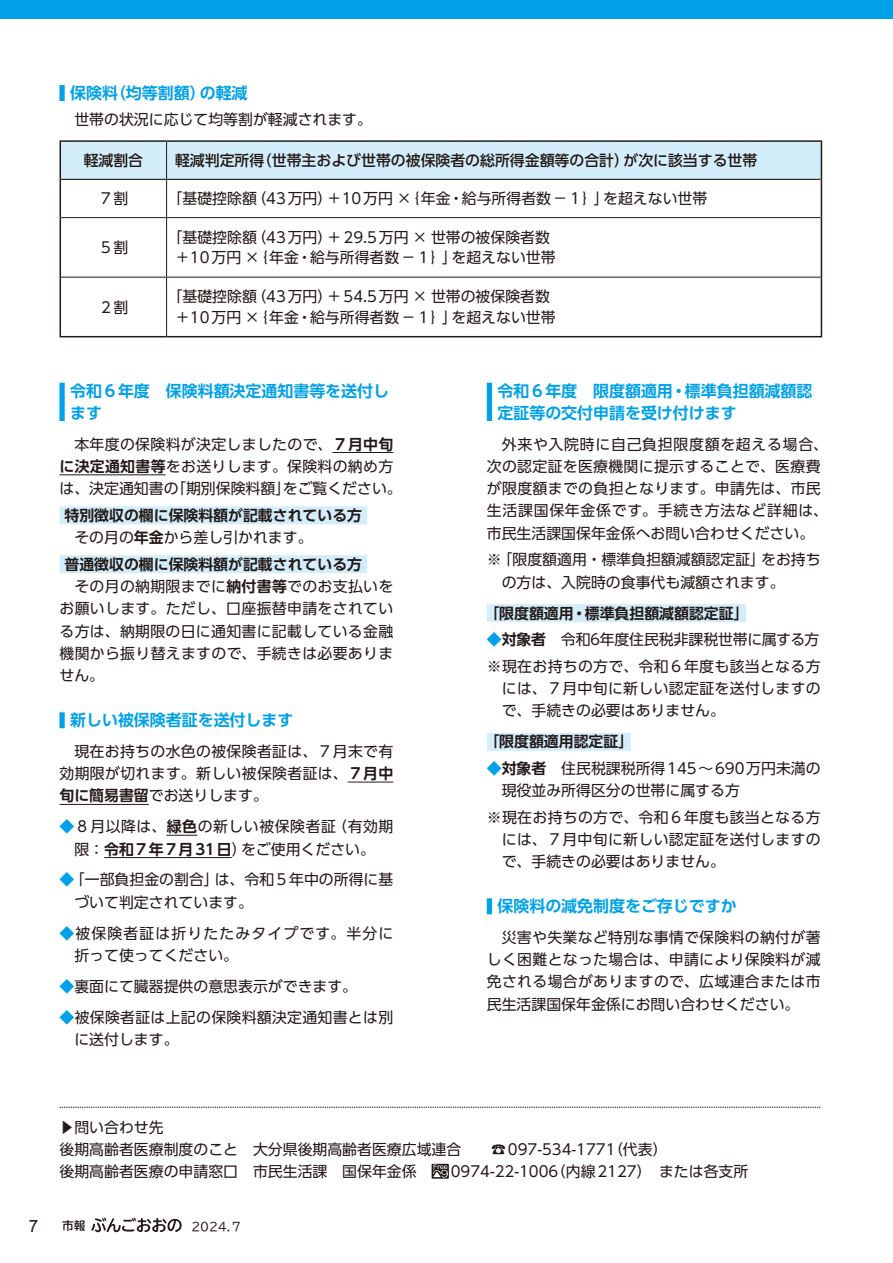
<style>
.page{position:relative;width:893px;height:1263px;background:#fff}
.page>*{position:absolute;margin:0;border:0;box-sizing:border-box;transform-origin:0 0}
.t1{font:16.95px "Arial";color:#231916}
.お知らせ-見出し{font:700 15.9px/22.4px "UD Shin Go Pr 6 De";color:#00a1e9}
.UD新ゴ_R_14Q{font:14.85px/22.4px "UD Shin Go Pr 6";color:#231916;text-align:justify}
.UD新ゴ_R_14Q-2{font:14.85px/22.4px "UD Shin Go Pr 6";letter-spacing:.025em;color:#231916}
.UD新ゴ_R_14Q-左右5mmアキ{font:14.85px "UD Shin Go Pr 6";color:#231916}
.UD新ゴ_R_14Q-3{font:700 14.85px "UD Shin Go Pr 6 De";color:#231916}
.UD新ゴ_R_14Q-4{font:14.85px/22.4px "UD Shin Go Pr 6";letter-spacing:.02em;color:#231916}
.UD新ゴ_R_14Q-5{font:500 14.85px "UD Shin Go Pr 6";color:#231916}
.UD新ゴ_R_14Q-6{font:14.85px/22.4px "UD Shin Go Pr 6";letter-spacing:.075em;color:#231916}
.UD新ゴ_R_14Q-7{font:14.85px/22.4px "UD Shin Go Pr 6";letter-spacing:.035em;color:#231916}
.t2{font:11.7px "BIZUDP Gothic";color:#231916}
.t3{font:500 11.7px "UD Shin M Go Pr 6";color:#231916}
.s1{font-family:"UD Shin Go Pr 6 De";font-weight:700}
.s2{color:#00a1e9}
.s3{font-family:"UD Shin Go Pr 6";font-weight:400}
.s4{font-family:"UD Shin Go Pr 6 De";font-weight:700;color:#00a1e9}
</style>
<div class="page">
<div style="left:0;top:0;width:893px;height:19px;background:#00a1e9"></div>
<div style="left:59px;top:383px;width:6px;height:38px;background:#00a1e9"></div>
<hr style="left:332px;top:452px;width:61px;height:1px;background:#231916">
<hr style="left:60px;top:474px;width:106px;height:1px;background:#231916">
<div style="left:60px;top:506px;width:307px;height:18px;background:#d3edfb"></div>
<div style="left:60px;top:555px;width:307px;height:18px;background:#d3edfb"></div>
<div style="left:59px;top:712px;width:6px;height:16px;background:#00a1e9"></div>
<hr style="left:348px;top:782px;width:45px;height:1px;background:#231916">
<hr style="left:60px;top:804px;width:89px;height:1px;background:#231916">
<hr style="left:166px;top:835px;width:31px;height:1px;background:#231916">
<hr style="left:104px;top:857px;width:128px;height:1px;background:#231916">
<div style="left:487px;top:383px;width:5px;height:38px;background:#00a1e9"></div>
<div style="left:487px;top:604px;width:259px;height:18px;background:#d3edfb"></div>
<div style="left:487px;top:733px;width:144px;height:18px;background:#d3edfb"></div>
<div style="left:487px;top:898px;width:5px;height:16px;background:#00a1e9"></div>
<div style="left:59px;top:85px;width:6px;height:16px;background:#00a1e9"></div>
<div style="left:61px;top:142px;width:760px;height:37px;background:#d3edfb"></div>
<hr style="left:166px;top:142px;width:1px;height:37px;background:#231916">
<hr style="left:166px;top:180px;width:1px;height:37px;background:#231916">
<hr style="left:61px;top:217px;width:106px;height:1px;background:#231916">
<hr style="left:167px;top:217px;width:654px;height:1px;background:#231916">
<hr style="left:166px;top:218px;width:1px;height:59px;background:#231916">
<hr style="left:61px;top:277px;width:106px;height:1px;background:#231916">
<hr style="left:167px;top:277px;width:654px;height:1px;background:#231916">
<hr style="left:166px;top:278px;width:1px;height:58px;background:#231916">
<hr style="left:60px;top:140px;width:107px;height:2px;background:#231916">
<hr style="left:60px;top:142px;width:1px;height:37px;background:#231916">
<hr style="left:167px;top:140px;width:655px;height:2px;background:#231916">
<hr style="left:821px;top:142px;width:1px;height:37px;background:#231916">
<hr style="left:60px;top:179px;width:1px;height:39px;background:#231916">
<hr style="left:821px;top:179px;width:1px;height:39px;background:#231916">
<hr style="left:60px;top:218px;width:1px;height:59px;background:#231916">
<hr style="left:821px;top:218px;width:1px;height:59px;background:#231916">
<hr style="left:60px;top:277px;width:1px;height:59px;background:#231916">
<hr style="left:821px;top:277px;width:1px;height:59px;background:#231916">
<hr style="left:60px;top:336px;width:107px;height:1px;background:#231916">
<hr style="left:167px;top:336px;width:655px;height:1px;background:#231916">
<hr style="left:61px;top:179px;width:106px;height:1px;background:#231916">
<hr style="left:167px;top:179px;width:654px;height:1px;background:#231916">
<svg style="left:60px;top:1107px;width:761px;height:1px"></svg>
<svg style="left:432px;top:1164px;width:17px;height:15px"></svg>
<svg style="left:433px;top:1164px;width:15px;height:13px"></svg>
<svg style="left:91px;top:1217px;width:91px;height:15px"></svg>
<p class="お知らせ-見出し" style="left:200px;top:81px;width:49px">の軽減</p>
<p class="お知らせ-見出し" style="left:110px;top:81px;width:97px">（均等割額）</p>
<p class="お知らせ-見出し" style="left:70px;top:81px;width:49px">保険料</p>
<p class="UD新ゴ_R_14Q" style="left:74px;top:108px;width:299px">世帯の状況に応じて均等割が軽減されます。</p>
<p class="UD新ゴ_R_14Q-5" style="left:84px;top:148px;width:61px">軽減割合</p>
<p class="UD新ゴ_R_14Q" style="left:99px;top:187px;width:31px">７割</p>
<p class="UD新ゴ_R_14Q" style="left:99px;top:236px;width:31px">５割</p>
<p class="UD新ゴ_R_14Q" style="left:99px;top:295px;width:31px">２割</p>
<p class="UD新ゴ_R_14Q-5" style="left:257px;top:148px;width:374px">（世帯主および世帯の被保険者の総所得金額等の合計）</p>
<p class="UD新ゴ_R_14Q-5" style="left:623px;top:148px;width:135px">が次に該当する世帯</p>
<p class="UD新ゴ_R_14Q-5" style="left:175px;top:148px;width:91px">軽減判定所得</p>
<p class="UD新ゴ_R_14Q" style="left:168px;top:187px;width:91px">「基礎控除額</p>
<p class="UD新ゴ_R_14Q" style="left:327px;top:187px;width:283px">＋10万円 ×｛年金・給与所得者数－１｝」</p>
<p class="UD新ゴ_R_14Q" style="left:251px;top:187px;width:83px">（43万円）</p>
<p class="UD新ゴ_R_14Q" style="left:603px;top:187px;width:106px">を超えない世帯</p>
<p class="UD新ゴ_R_14Q" style="left:168px;top:226px;width:91px">「基礎控除額</p>
<p class="UD新ゴ_R_14Q" style="left:251px;top:226px;width:83px">（43万円）</p>
<p class="UD新ゴ_R_14Q" style="left:327px;top:226px;width:225px">＋29.5万円 × 世帯の被保険者数</p>
<p class="UD新ゴ_R_14Q" style="left:175px;top:246px;width:283px">＋10万円 ×｛年金・給与所得者数－１｝」</p>
<p class="UD新ゴ_R_14Q" style="left:327px;top:285px;width:225px">＋54.5万円 × 世帯の被保険者数</p>
<p class="UD新ゴ_R_14Q" style="left:451px;top:246px;width:106px">を超えない世帯</p>
<p class="UD新ゴ_R_14Q" style="left:168px;top:285px;width:91px">「基礎控除額</p>
<p class="UD新ゴ_R_14Q" style="left:251px;top:285px;width:83px">（43万円）</p>
<p class="UD新ゴ_R_14Q" style="left:175px;top:305px;width:283px">＋10万円 ×｛年金・給与所得者数－１｝」</p>
<p class="UD新ゴ_R_14Q" style="left:451px;top:305px;width:106px">を超えない世帯</p>
<p class="お知らせ-見出し" style="left:70px;top:379px;width:320px">令和６年度　保険料額決定通知書等を送付します</p>
<p class="UD新ゴ_R_14Q-2" style="left:74px;top:432px;width:320px">本年度の保険料が決定しましたので、<span class="s1">７月中旬</span></p>
<p class="UD新ゴ_R_14Q-4" style="left:60px;top:455px;width:335px"><span class="s1">に決定通知書等</span>をお送りします。保険料の納め方</p>
<p class="UD新ゴ_R_14Q" style="left:283px;top:477px;width:121px">をご覧ください。</p>
<p class="UD新ゴ_R_14Q" style="left:171px;top:477px;width:121px">「期別保険料額」</p>
<p class="UD新ゴ_R_14Q" style="left:60px;top:477px;width:121px">は、決定通知書の</p>
<p class="UD新ゴ_R_14Q-3" style="left:64px;top:503px;width:299px">特別徴収の欄に保険料額が記載されている方</p>
<p class="UD新ゴ_R_14Q" style="left:74px;top:526px;width:240px">その月の<span class="s1">年金</span>から差し引かれます。</p>
<p class="UD新ゴ_R_14Q-3" style="left:64px;top:552px;width:299px">普通徴収の欄に保険料額が記載されている方</p>
<p class="UD新ゴ_R_14Q" style="left:60px;top:575px;width:335px;text-indent:15px">その月の納期限までに<span class="s1">納付書等</span>でのお支払いをお願いします。ただし、口座振替申請をされている方は、納期限の日に通知書に記載している金融機関から振り替えますので、手続きは必要ありません。</p>
<p class="お知らせ-見出し" style="left:70px;top:709px;width:225px">新しい被保険者証を送付します</p>
<p class="UD新ゴ_R_14Q" style="left:60px;top:739px;width:335px;text-indent:15px">現在お持ちの水色の被保険者証は、７月末で有効期限が切れます。新しい被保険者証は、<span class="s1">７月中旬に簡易書留</span>でお送りします。</p>
<p class="UD新ゴ_R_14Q" style="left:332px;top:815px;width:63px">（有効期</p>
<p class="UD新ゴ_R_14Q-7" style="left:241px;top:815px;width:135px;text-indent:-181px"><span class="s2">◆</span>８月以降は、<span class="s1">緑色</span>の新しい被保険者証<br>をご使用ください。</p>
<p class="UD新ゴ_R_14Q-3" style="left:74px;top:837px;width:174px"><span class="s3">限：</span>令和７年７月31日<span class="s3">）</span></p>
<p class="UD新ゴ_R_14Q" style="left:215px;top:868px;width:180px">は、令和５年中の所得に基</p>
<p class="UD新ゴ_R_14Q" style="left:74px;top:868px;width:180px;text-indent:-15px"><span class="s2">◆</span>「一部負担金の割合」<br>づいて判定されています。</p>
<p class="UD新ゴ_R_14Q-6" style="left:74px;top:921px;width:320px;text-indent:-15px"><span class="s2">◆</span>被保険者証は折りたたみタイプです。半分に折って使ってください。</p>
<p class="UD新ゴ_R_14Q" style="left:60px;top:974px;width:299px"><span class="s2">◆</span>裏面にて臓器提供の意思表示ができます。</p>
<p class="UD新ゴ_R_14Q-4" style="left:74px;top:1005px;width:320px;text-indent:-15px"><span class="s2">◆</span>被保険者証は上記の保険料額決定通知書とは別に送付します。</p>
<p class="お知らせ-見出し" style="left:497px;top:379px;width:316px">令和６年度　限度額適用・標準負担額減額認定証等の交付申請を受け付けます</p>
<p class="UD新ゴ_R_14Q-2" style="left:487px;top:432px;width:343px;text-indent:15px">外来や入院時に自己負担限度額を超える場合、次の認定証を医療機関に提示することで、医療費が限度額までの負担となります。申請先は、市民生活課国保年金係です。手続き方法など詳細は、市民生活課国保年金係へお問い合わせください。</p>
<p class="UD新ゴ_R_14Q" style="left:761px;top:548px;width:61px">をお持ち</p>
<p class="UD新ゴ_R_14Q" style="left:502px;top:548px;width:284px;text-indent:-15px">※「限度額適用・標準負担額減額認定証」<br>の方は、入院時の食事代も減額されます。</p>
<p class="UD新ゴ_R_14Q-3" style="left:484px;top:601px;width:266px">「限度額適用・標準負担額減額認定証「</p>
<p class="UD新ゴ_R_14Q" style="left:600px;top:628px;width:221px">年度住民税非課税世帯に属する方</p>
<p class="UD新ゴ_R_14Q-3" style="left:487px;top:627px;width:105px"><span class="s2">◆</span>対象者<span class="s3">　令和</span></p>
<p class="UD新ゴ_R_14Q" style="left:502px;top:654px;width:320px;text-indent:-15px">※現在お持ちの方で、令和６年度も該当となる方には、７月中旬に新しい認定証を送付しますので、手続きの必要はありません。</p>
<p class="UD新ゴ_R_14Q-3" style="left:484px;top:729px;width:150px">「限度額適用認定証「</p>
<p class="UD新ゴ_R_14Q" style="left:502px;top:756px;width:320px;text-indent:-15px"><span class="s4">◆</span><span class="s1">対象者</span>　住民税課税所得145〜 690万円未満の現役並み所得区分の世帯に属する方</p>
<p class="UD新ゴ_R_14Q" style="left:502px;top:805px;width:320px;text-indent:-15px">※現在お持ちの方で、令和６年度も該当となる方には、７月中旬に新しい認定証を送付しますので、手続きの必要はありません。</p>
<p class="お知らせ-見出し" style="left:497px;top:895px;width:241px">保険料の減免制度をご存じですか</p>
<p class="UD新ゴ_R_14Q" style="left:487px;top:925px;width:335px;text-indent:15px">災害や失業など特別な事情で保険料の納付が著しく困難となった場合は、申請により保険料が減免される場合がありますので、広域連合または市民生活課国保年金係にお問い合わせください。</p>
<p class="UD新ゴ_R_14Q" style="left:588px;top:628px;width:16px">６</p>
<p class="t1" style="left:29px;top:1214px;width:11px">7</p>
<p class="UD新ゴ_R_14Q-左右5mmアキ" style="left:60px;top:1116px;width:106px">▶問い合わせ先</p>
<p class="UD新ゴ_R_14Q-左右5mmアキ" style="left:608px;top:1137px;width:61px">（代表(</p>
<p class="UD新ゴ_R_14Q-左右5mmアキ" style="left:60px;top:1137px;width:557px">後期高齢者医療制度のこと　大分県後期高齢者医療広域連合　　☎097-534-1771</p>
<p class="UD新ゴ_R_14Q-左右5mmアキ" style="left:551px;top:1159px;width:199px">（内線2127）　または各支所</p>
<p class="UD新ゴ_R_14Q-左右5mmアキ" style="left:60px;top:1159px;width:374px">後期高齢者医療の申請窓口　市民生活課　国保年金係　</p>
<p class="UD新ゴ_R_14Q-左右5mmアキ" style="left:451px;top:1159px;width:109px">0974-22-1006</p>
<p class="t3" style="left:62px;top:1216px;width:25px">市報</p>
<p class="t2" style="left:191px;top:1220px;width:51px">2024.7</p>
</div>
